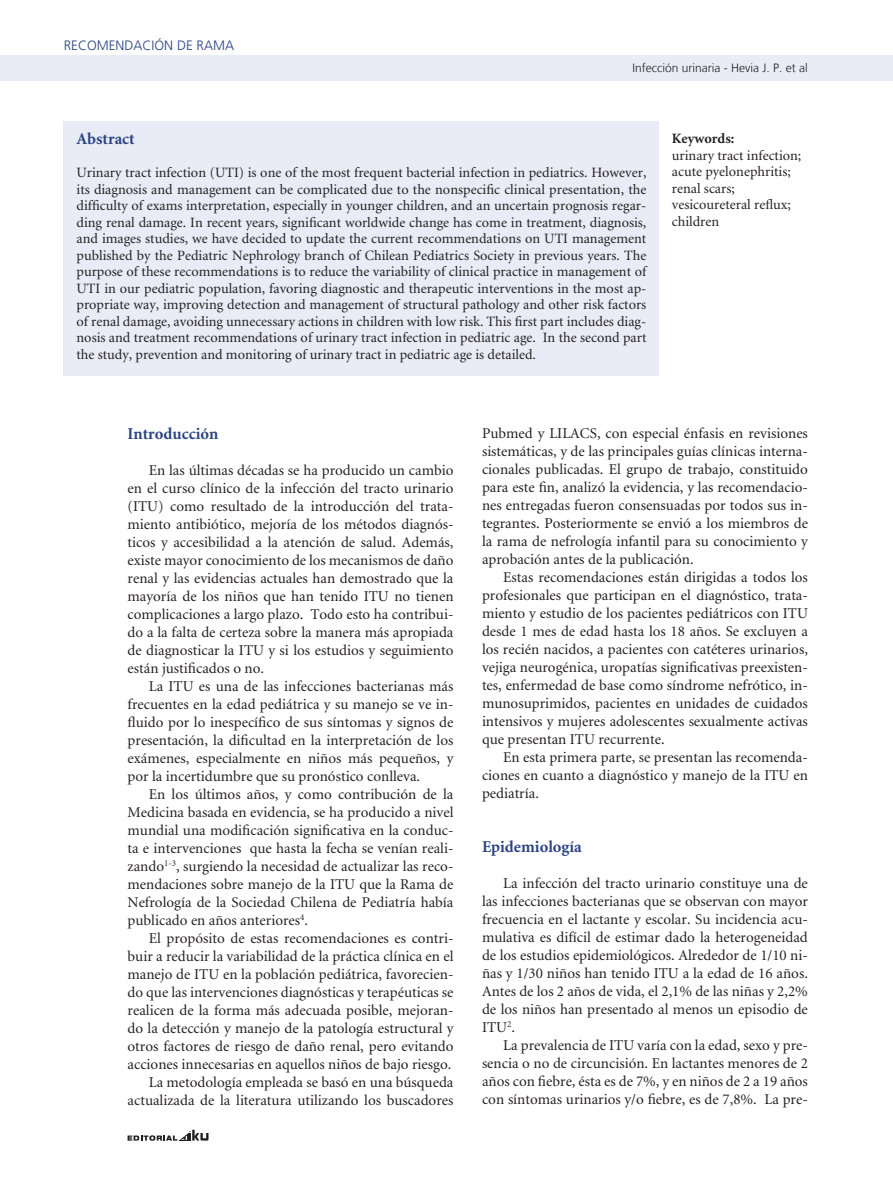
<style>
.page{position:relative;width:893px;height:1191px;background:#fff}
.page>*{position:absolute;margin:0;border:0;box-sizing:border-box;transform-origin:0 0}
.t1{font:700 16.5px "Minion";color:#2a4282}
.t2{font:15px/18px "Minion";color:#231f20;text-align:justify}
.t3{font:14.25px/16.5px "Minion";color:#231f20;text-align:justify}
.t4{font:700 14.25px "Minion";color:#231f20}
.t5{font:300 13.5px "Frutiger LT";color:#2a4282}
.t6{font:300 12px "Frutiger LT";color:#231f20}
</style>
<div class="page">
<div style="left:0;top:55px;width:893px;height:26px;background:#e9ecf6"></div>
<svg style="left:128px;top:1129px;width:81px;height:11px"></svg>
<div style="left:64px;top:121px;width:595px;height:254px;background:#e9ecf6"></div>
<p class="t5" style="left:64px;top:38px;width:172px">Recomendación de Rama</p>
<p class="t6" style="left:633px;top:61px;width:177px">Infección urinaria - Hevia J. P. et al</p>
<p class="t1" style="left:77px;top:130px;width:60px">Abstract</p>
<p class="t3" style="left:77px;top:165px;width:571px">Urinary tract infection (UTI) is one of the most frequent bacterial infection in pediatrics. However, its diagnosis and management can be complicated due to the nonspecific clinical presentation, the difficulty of exams interpretation, especially in younger children, and an uncertain prognosis regar&shy;ding renal damage. In recent years, significant worldwide change has come in treatment, diagnosis, and images studies, we have decided to update the current recommendations on UTI management published by the Pediatric Nephrology branch of Chilean Pediatrics Society in previous years. The purpose of these recommendations is to reduce the variability of clinical practice in management of UTI in our pediatric population, favoring diagnostic and therapeutic interventions in the most ap&shy;propriate way, improving detection and management of structural pathology and other risk factors of renal damage, avoiding unnecessary actions in children with low risk. This first part includes diag&shy;nosis and treatment recommendations of urinary tract infection in pediatric age. In the second part the study, prevention and monitoring of urinary tract in pediatric age is detailed.</p>
<p class="t4" style="left:672px;top:131px;width:64px">Keywords:</p>
<p class="t3" style="left:672px;top:147px;width:131px;text-align:left">urinary tract infection; acute pyelonephritis; renal scars; vesicoureteral reflux; children</p>
<p class="t1" style="left:128px;top:425px;width:92px">Introducción</p>
<p class="t2" style="left:128px;top:462px;width:327px;text-indent:21px">En las últimas décadas se ha producido un cambio en el curso clínico de la infección del tracto urinario (ITU) como resultado de la introducción del trata&shy;miento antibiótico, mejoría de los métodos diagnós&shy;ticos y accesibilidad a la atención de salud. Además, existe mayor conocimiento de los mecanismos de daño renal y las evidencias actuales han demostrado que la mayoría de los niños que han tenido ITU no tienen complicaciones a largo plazo. Todo esto ha contribui&shy;do a la falta de certeza sobre la manera más apropiada de diagnosticar la ITU y si los estudios y seguimiento están justificados o no.</p>
<p class="t2" style="left:128px;top:678px;width:327px;text-indent:21px">La ITU es una de las infecciones bacterianas más frecuentes en la edad pediátrica y su manejo se ve in&shy;fluido por lo inespecífico de sus síntomas y signos de presentación, la dificultad en la interpretación de los exámenes, especialmente en niños más pequeños, y por la incertidumbre que su pronóstico conlleva.</p>
<p class="t2" style="left:128px;top:786px;width:327px;text-indent:21px">En los últimos años, y como contribución de la Medicina basada en evidencia, se ha producido a nivel mundial una modificación significativa en la conduc&shy;ta e intervenciones que hasta la fecha se venían reali&shy;zando<sup>1-3</sup>, surgiendo la necesidad de actualizar las reco&shy;mendaciones sobre manejo de la ITU que la Rama de Nefrología de la Sociedad Chilena de Pediatría había publicado en años anteriores<sup>4</sup>.</p>
<p class="t2" style="left:128px;top:930px;width:327px;text-align:right">El propósito de estas recomendaciones es contri&shy;buir a reducir la variabilidad de la práctica clínica en el manejo de ITU en la población pediátrica, favorecien&shy;do que las intervenciones diagnósticas y terapéuticas se realicen de la forma más adecuada posible, mejoran&shy;do la detección y manejo de la patología estructural y otros factores de riesgo de daño renal, pero evitando acciones innecesarias en aquellos niños de bajo riesgo.<br>La metodología empleada se basó en una búsqueda actualizada de la literatura utilizando los buscadores</p>
<p class="t2" style="left:482px;top:425px;width:327px">Pubmed y LILACS, con especial énfasis en revisiones sistemáticas, y de las principales guías clínicas interna&shy;cionales publicadas. El grupo de trabajo, constituido para este fin, analizó la evidencia, y las recomendacio&shy;nes entregadas fueron consensuadas por todos sus in&shy;tegrantes. Posteriormente se envió a los miembros de la rama de nefrología infantil para su conocimiento y aprobación antes de la publicación.</p>
<p class="t2" style="left:482px;top:569px;width:327px;text-indent:21px">Estas recomendaciones están dirigidas a todos los profesionales que participan en el diagnóstico, trata&shy;miento y estudio de los pacientes pediátricos con ITU desde 1 mes de edad hasta los 18 años. Se excluyen a los recién nacidos, a pacientes con catéteres urinarios, vejiga neurogénica, uropatías significativas preexisten&shy;tes, enfermedad de base como síndrome nefrótico, in&shy;munosuprimidos, pacientes en unidades de cuidados intensivos y mujeres adolescentes sexualmente activas que presentan ITU recurrente.</p>
<p class="t2" style="left:482px;top:749px;width:327px;text-indent:21px">En esta primera parte, se presentan las recomenda&shy;ciones en cuanto a diagnóstico y manejo de la ITU en pediatría.</p>
<p class="t1" style="left:482px;top:838px;width:101px">Epidemiología</p>
<p class="t2" style="left:482px;top:875px;width:327px;text-indent:21px">La infección del tracto urinario constituye una de las infecciones bacterianas que se observan con mayor frecuencia en el lactante y escolar. Su incidencia acu&shy;mulativa es difícil de estimar dado la heterogeneidad de los estudios epidemiológicos. Alrededor de 1/10 ni&shy;ñas y 1/30 niños han tenido ITU a la edad de 16 años.<br>Antes de los 2 años de vida, el 2,1% de las niñas y 2,2% de los niños han presentado al menos un episodio de ITU<sup>2</sup>.</p>
<p class="t2" style="left:482px;top:1037px;width:327px;text-indent:21px">La prevalencia de ITU varía con la edad, sexo y pre&shy;sencia o no de circuncisión. En lactantes menores de 2 años con fiebre, ésta es de 7%, y en niños de 2 a 19 años con síntomas urinarios y/o fiebre, es de 7,8%. La pre-</p>
</div>
